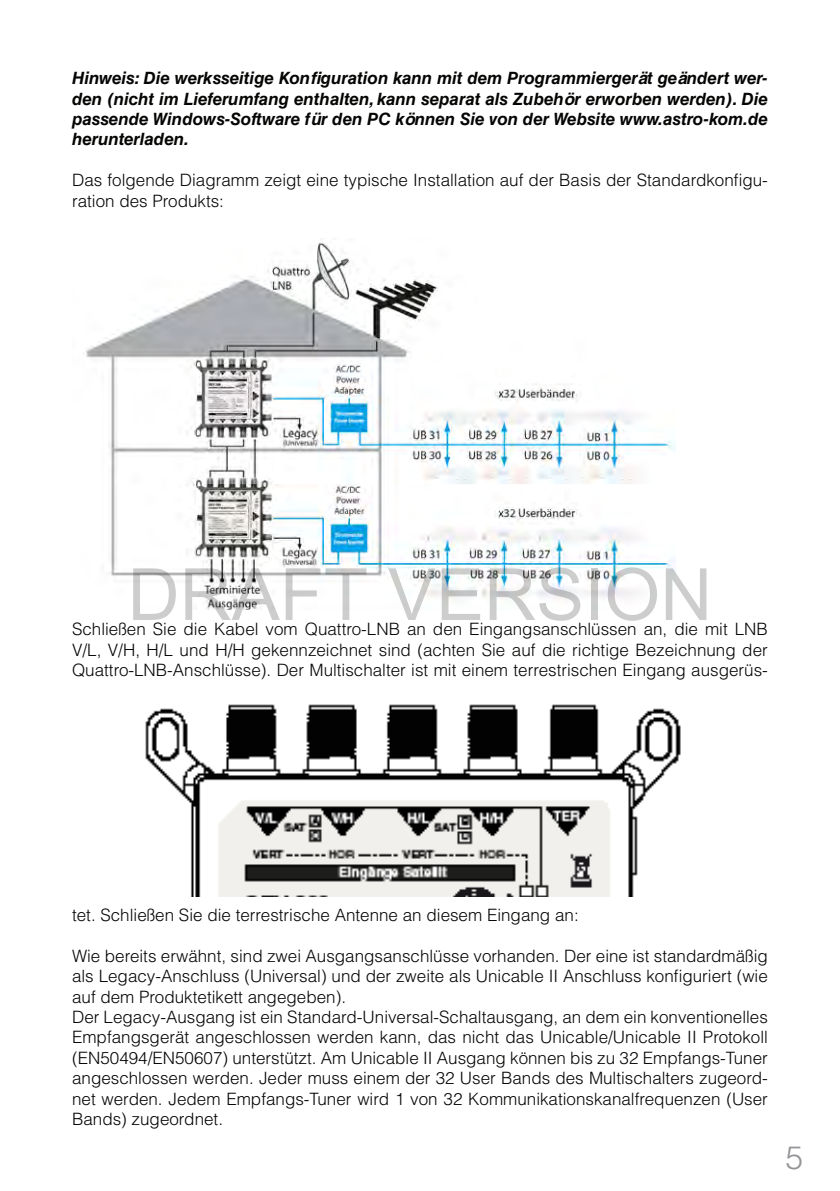
<style>
.page{position:relative;width:840px;height:1191px;background:#fff}
.page>*{position:absolute;margin:0;border:0;box-sizing:border-box;transform-origin:0 0}
.t1{font:72px "Arial";color:rgb(0 0 0/.2)}
.t2{font:300 32px "Helvetica LT Std";color:#939598}
.t3{font:300 17px/20.4px "Helvetica LT Std";color:#050604}
.t4{font:italic 700 17px/20.4px "Helvetica LT Std";color:#050604;text-align:justify}
</style>
<div class="page">
<img style="left:83px;top:238px;width:591px;height:372px">
<img style="left:145px;top:704px;width:536px;height:192px">
<p class="t4" style="left:72px;top:68px;width:697px">Hinweis: Die werksseitige Konfiguration kann mit dem Programmiergerät geändert wer&shy;den (nicht im Lieferumfang enthalten, kann separat als Zubehör erworben werden). Die passende Windows-Software für den PC können Sie von der Website www.astro-kom.de herunterladen.</p>
<p class="t3" style="left:72px;top:170px;width:697px">Das folgende Diagramm zeigt eine typische Installation auf der Basis der Standardkonfigu&shy;ration des Produkts:</p>
<h1 class="t1" style="left:128px;top:545px;width:586px">DRAFT VERSION</h1>
<p class="t3" style="left:72px;top:619px;width:697px;text-align:justify">Schließen Sie die Kabel vom Quattro-LNB an den Eingangsanschlüssen an, die mit LNB V/L, V/H, H/L und H/H gekennzeichnet sind (achten Sie auf die richtige Bezeichnung der Quattro-LNB-Anschlüsse). Der Multischalter ist mit einem terrestrischen Eingang ausgerüs-</p>
<p class="t3" style="left:72px;top:904px;width:508px">tet. Schließen Sie die terrestrische Antenne an diesem Eingang an:</p>
<p class="t3" style="left:72px;top:945px;width:697px">Wie bereits erwähnt, sind zwei Ausgangsanschlüsse vorhanden. Der eine ist standardmäßig als Legacy-Anschluss (Universal) und der zweite als Unicable II Anschluss konfiguriert (wie auf dem Produktetikett angegeben).<br>Der Legacy-Ausgang ist ein Standard-Universal-Schaltausgang, an dem ein konventionelles Empfangsgerät angeschlossen werden kann, das nicht das Unicable/Unicable II Protokoll (EN50494/EN50607) unterstützt. Am Unicable II Ausgang können bis zu 32 Empfangs-Tuner angeschlossen werden. Jeder muss einem der 32 User Bands des Multischalters zugeord&shy;net werden. Jedem Empfangs-Tuner wird 1 von 32 Kommunikationskanalfrequenzen (User Bands) zugeordnet.</p>
<h2 class="t2" style="left:785px;top:1137px;width:19px">5</h2>
</div>
